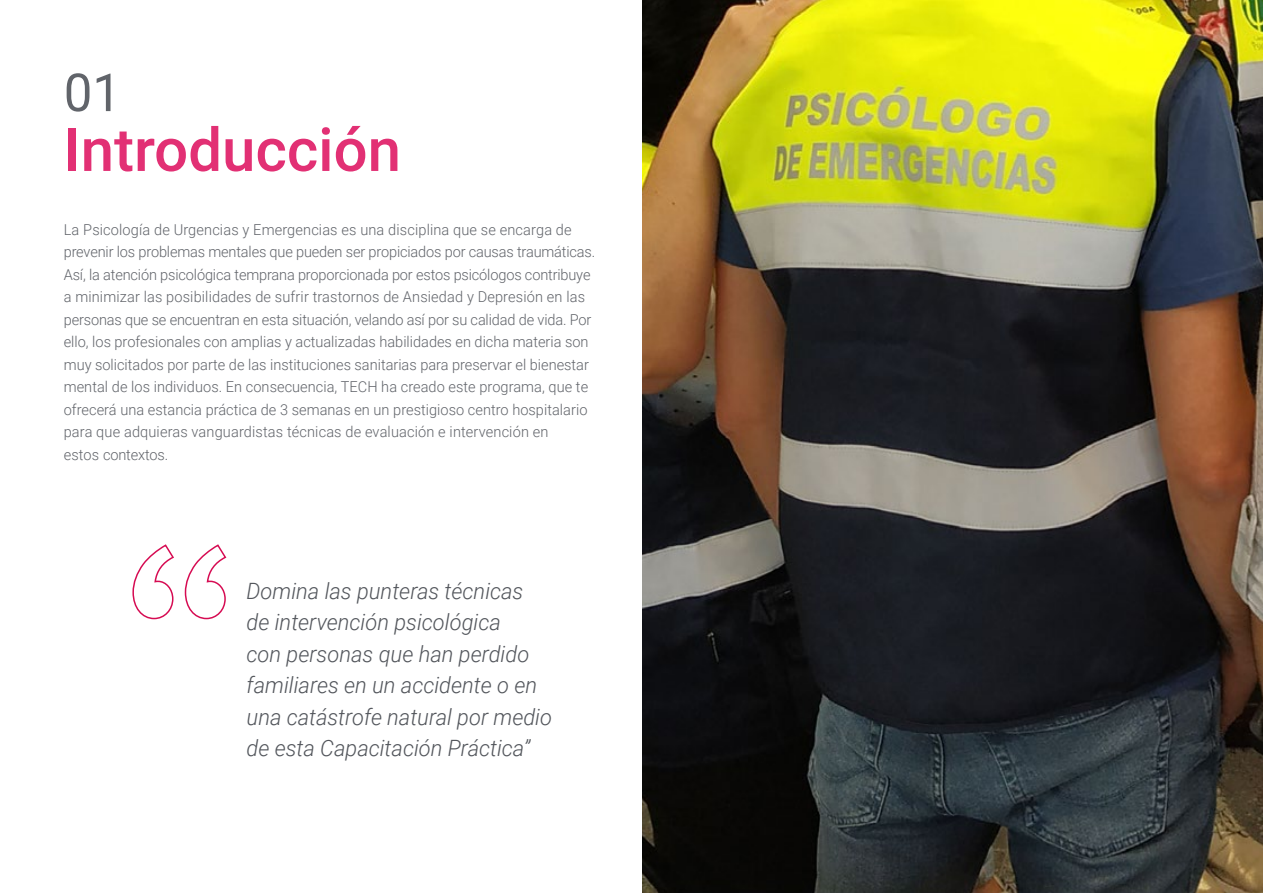
<style>
.page{position:relative;width:1263px;height:893px;background:#fff}
.page>*{position:absolute;margin:0;border:0;box-sizing:border-box;transform-origin:0 0}
.t1{font:500 60px "Roboto";color:#e23074}
.t2{font:52.5px "Roboto";color:#61646a}
.t3{font:italic 300 22.5px/31.5px "Roboto";color:#52555b}
.t4{font:300 15px/22.5px "Roboto";color:#61646a}
</style>
<div class="page">
<svg style="left:132px;top:544px;width:95px;height:76px"></svg>
<img style="left:642px;top:0;width:621px;height:893px">
<h2 class="t2" style="left:64px;top:56px;width:59px">01</h2>
<h1 class="t1" style="left:64px;top:108px;width:339px">Introducción</h1>
<p class="t4" style="left:64px;top:217px;width:533px">La Psicología de Urgencias y Emergencias es una disciplina que se encarga de prevenir los problemas mentales que pueden ser propiciados por causas traumáticas.<br>Así, la atención psicológica temprana proporcionada por estos psicólogos contribuye a minimizar las posibilidades de sufrir trastornos de Ansiedad y Depresión en las personas que se encuentran en esta situación, velando así por su calidad de vida. Por ello, los profesionales con amplias y actualizadas habilidades en dicha materia son muy solicitados por parte de las instituciones sanitarias para preservar el bienestar mental de los individuos. En consecuencia, TECH ha creado este programa, que te ofrecerá una estancia práctica de 3 semanas en un prestigioso centro hospitalario para que adquieras vanguardistas técnicas de evaluación e intervención en<br>estos contextos.</p>
<h3 class="t3" style="left:247px;top:574px;width:307px">Domina las punteras técnicas<br>de intervención psicológica<br>con personas que han perdido familiares en un accidente o en una catástrofe natural por medio de esta Capacitación Práctica”</h3>
</div>
